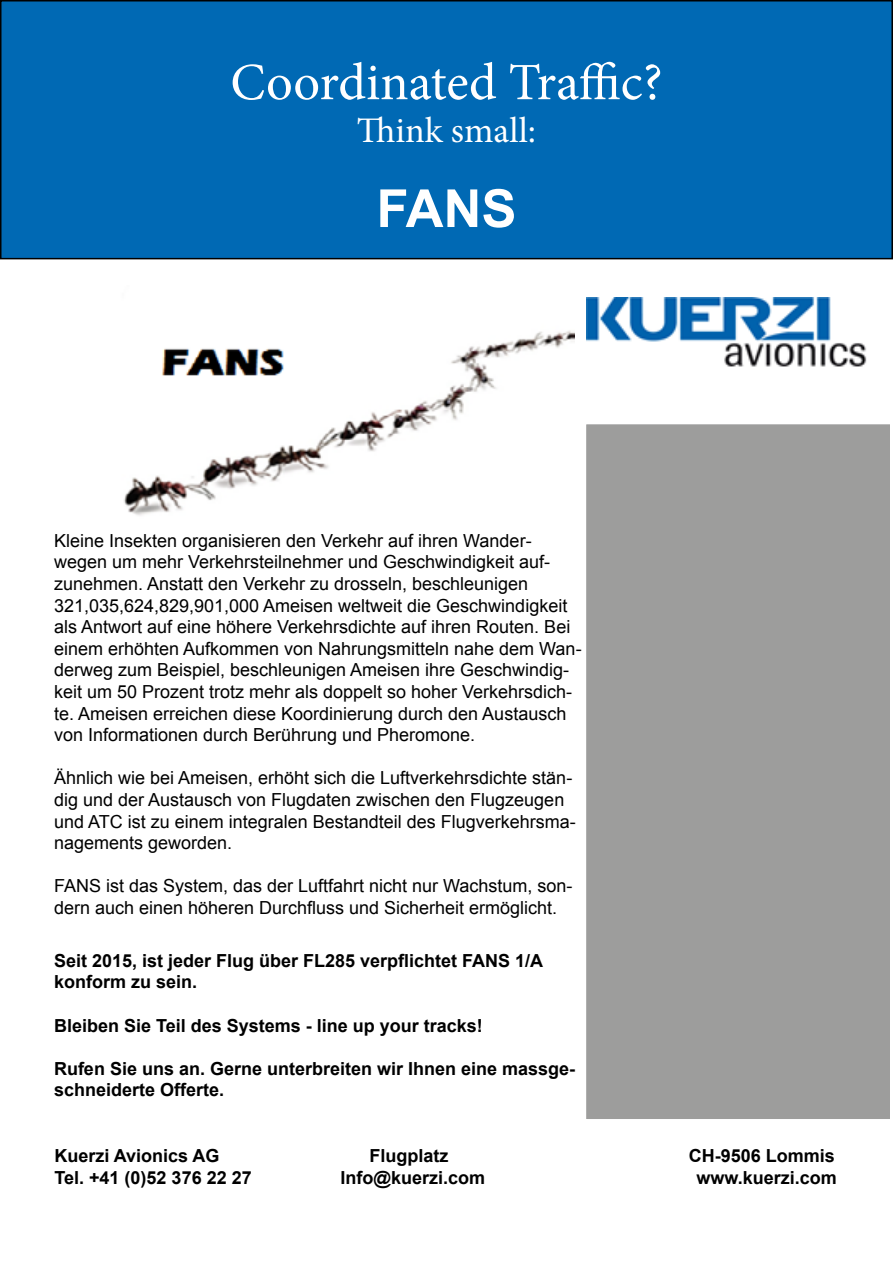
<style>
.page{position:relative;width:893px;height:1263px;background:#fff}
.page>*{position:absolute;margin:0;border:0;box-sizing:border-box;transform-origin:0 0}
.t1{font:52.5px "Minion Pro";letter-spacing:-.005em;color:#fff}
.t2{font:700 52.5px "Arial";color:#fff}
.t3{font:36px "Minion Pro";color:#fff}
.t4{font:18px/21.6px "Arial";color:#000}
.t5{font:700 18px/21.6px "Arial";color:#000}
</style>
<div class="page">
<div style="left:1px;top:1px;width:891px;height:258px;background:#0069b4"></div>
<div style="left:0;top:0;width:893px;height:259px;border:2px solid #000"></div>
<img style="left:124px;top:330px;width:450px;height:186px">
<div style="left:585px;top:423px;width:306px;height:697px;background:#9d9d9c;border:2px solid #fff"></div>
<img style="left:587px;top:298px;width:280px;height:69px">
<h1 class="t1" style="left:230px;top:47px;width:434px">Coordinated Traffic?</h1>
<h2 class="t3" style="left:357px;top:107px;width:181px">Think small:</h2>
<h1 class="t2" style="left:376px;top:172px;width:142px">FANS</h1>
<p class="t4" style="left:54px;top:529px;width:529px">Kleine Insekten organisieren den Verkehr auf ihren Wander&shy;wegen um mehr Verkehrsteilnehmer und Geschwindigkeit auf&shy;zunehmen. Anstatt den Verkehr zu drosseln, beschleunigen 321,035,624,829,901,000 Ameisen weltweit die Geschwindigkeit als Antwort auf eine höhere Verkehrsdichte auf ihren Routen. Bei einem erhöhten Aufkommen von Nahrungsmitteln nahe dem Wan&shy;derweg zum Beispiel, beschleunigen Ameisen ihre Geschwindig&shy;keit um 50 Prozent trotz mehr als doppelt so hoher Verkehrsdich&shy;te. Ameisen erreichen diese Koordinierung durch den Austausch von Informationen durch Berührung und Pheromone.</p>
<p class="t4" style="left:54px;top:767px;width:523px">Ähnlich wie bei Ameisen, erhöht sich die Luftverkehrsdichte stän&shy;dig und der Austausch von Flugdaten zwischen den Flugzeugen und ATC ist zu einem integralen Bestandteil des Flugverkehrsma&shy;nagements geworden.</p>
<p class="t4" style="left:54px;top:875px;width:520px">FANS ist das System, das der Luftfahrt nicht nur Wachstum, son&shy;dern auch einen höheren Durchfluss und Sicherheit ermöglicht.</p>
<p class="t5" style="left:54px;top:950px;width:491px">Seit 2015, ist jeder Flug über FL285 verpflichtet FANS 1/A konform zu sein.</p>
<p class="t5" style="left:54px;top:1014px;width:430px">Bleiben Sie Teil des Systems - line up your tracks!</p>
<p class="t5" style="left:54px;top:1058px;width:523px">Rufen Sie uns an. Gerne unterbreiten wir Ihnen eine massge&shy;schneiderte Offerte.</p>
<p class="t5" style="left:54px;top:1145px;width:167px">Kuerzi Avionics AG</p>
<p class="t5" style="left:370px;top:1145px;width:81px">Flugplatz</p>
<p class="t5" style="left:689px;top:1145px;width:148px">CH-9506 Lommis</p>
<p class="t5" style="left:54px;top:1167px;width:199px">Tel. +41 (0)52 376 22 27</p>
<p class="t5" style="left:340px;top:1167px;width:146px">Info@kuerzi.com</p>
<p class="t5" style="left:697px;top:1167px;width:142px">www.kuerzi.com</p>
</div>
